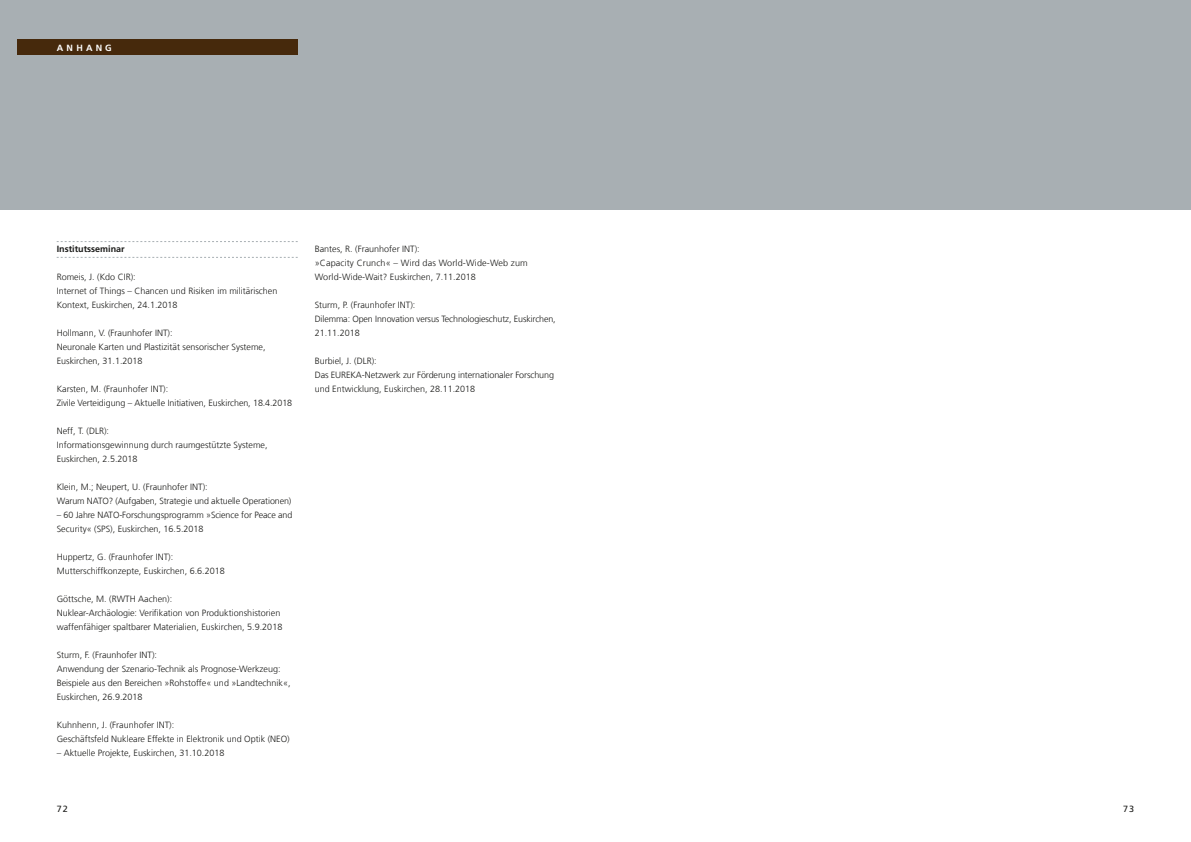
<style>
.page{position:relative;width:1191px;height:842px;background:#fff}
.page>*{position:absolute;margin:0;border:0;box-sizing:border-box;transform-origin:0 0}
._06_Copy_F-45_dt{font:300 9px/14px "Frutiger LT Com";color:#1a1a18}
._07_Zwischenüberschr{font:700 9px "Frutiger LT Com";color:#1a1a18}
._08_Kolumne{font:700 9px "Frutiger LT Com";letter-spacing:.35em;color:#fff}
._10_Pagina_rechts{font:9px "Frutiger LT Com";color:#1a1a18}
._09_Pagina_links{font:9px "Frutiger LT Com";color:#1a1a18}
</style>
<div class="page">
<div style="left:595px;top:0;width:596px;height:210px;background:#a8afb3"></div>
<div style="left:0;top:0;width:595px;height:210px;background:#a8afb3"></div>
<svg style="left:57px;top:241px;width:241px;height:1px"></svg>
<svg style="left:57px;top:257px;width:241px;height:1px"></svg>
<div style="left:17px;top:40px;width:281px;height:15px;background:#46290c"></div>
<p class="_08_Kolumne" style="left:57px;top:42px;width:57px">ANHANG</p>
<p class="_07_Zwischenüberschr" style="left:57px;top:244px;width:70px">Institutsseminar</p>
<p class="_06_Copy_F-45_dt" style="left:57px;top:270px;width:81px">Romeis, J. (Kdo CIR):</p>
<p class="_06_Copy_F-45_dt" style="left:57px;top:284px;width:222px">Internet of Things – Chancen und Risiken im militärischen<br>Kontext, Euskirchen, 24.1.2018</p>
<p class="_06_Copy_F-45_dt" style="left:57px;top:326px;width:117px">Hollmann, V. (Fraunhofer INT):</p>
<p class="_06_Copy_F-45_dt" style="left:57px;top:340px;width:210px">Neuronale Karten und Plastizität sensorischer Systeme,</p>
<p class="_06_Copy_F-45_dt" style="left:57px;top:354px;width:87px">Euskirchen, 31.1.2018</p>
<p class="_06_Copy_F-45_dt" style="left:57px;top:382px;width:113px">Karsten, M. (Fraunhofer INT):</p>
<p class="_06_Copy_F-45_dt" style="left:57px;top:396px;width:237px">Zivile Verteidigung – Aktuelle Initiativen, Euskirchen, 18.4.2018</p>
<p class="_06_Copy_F-45_dt" style="left:57px;top:424px;width:54px">Neff, T. (DLR):</p>
<p class="_06_Copy_F-45_dt" style="left:57px;top:438px;width:212px">Informationsgewinnung durch raumgestützte Systeme,</p>
<p class="_06_Copy_F-45_dt" style="left:57px;top:452px;width:82px">Euskirchen, 2.5.2018</p>
<p class="_06_Copy_F-45_dt" style="left:57px;top:480px;width:153px">Klein, M.; Neupert, U. (Fraunhofer INT):</p>
<p class="_06_Copy_F-45_dt" style="left:57px;top:494px;width:236px">Warum NATO? (Aufgaben, Strategie und aktuelle Operationen)</p>
<p class="_06_Copy_F-45_dt" style="left:57px;top:508px;width:237px">– 60 Jahre NATO-Forschungsprogramm »Science for Peace and<br>Security« (SPS), Euskirchen, 16.5.2018</p>
<p class="_06_Copy_F-45_dt" style="left:57px;top:550px;width:118px">Huppertz, G. (Fraunhofer INT):</p>
<p class="_06_Copy_F-45_dt" style="left:57px;top:564px;width:170px">Mutterschiffkonzepte, Euskirchen, 6.6.2018</p>
<p class="_06_Copy_F-45_dt" style="left:57px;top:592px;width:117px">Göttsche, M. (RWTH Aachen):</p>
<p class="_06_Copy_F-45_dt" style="left:57px;top:606px;width:227px">Nuklear-Archäologie: Verifikation von Produktionshistorien waffenfähiger spaltbarer Materialien, Euskirchen, 5.9.2018</p>
<p class="_06_Copy_F-45_dt" style="left:57px;top:648px;width:102px">Sturm, F. (Fraunhofer INT):</p>
<p class="_06_Copy_F-45_dt" style="left:57px;top:662px;width:235px">Anwendung der Szenario-Technik als Prognose-Werkzeug:<br>Beispiele aus den Bereichen »Rohstoffe« und »Landtechnik«,</p>
<p class="_06_Copy_F-45_dt" style="left:57px;top:690px;width:87px">Euskirchen, 26.9.2018</p>
<p class="_06_Copy_F-45_dt" style="left:57px;top:718px;width:119px">Kuhnhenn, J. (Fraunhofer INT):</p>
<p class="_06_Copy_F-45_dt" style="left:57px;top:732px;width:235px">Geschäftsfeld Nukleare Effekte in Elektronik und Optik (NEO)</p>
<p class="_06_Copy_F-45_dt" style="left:57px;top:746px;width:169px">– Aktuelle Projekte, Euskirchen, 31.10.2018</p>
<p class="_09_Pagina_links" style="left:57px;top:804px;width:13px">72</p>
<p class="_06_Copy_F-45_dt" style="left:315px;top:242px;width:107px">Bantes, R. (Fraunhofer INT):</p>
<p class="_06_Copy_F-45_dt" style="left:315px;top:256px;width:215px">»Capacity Crunch« – Wird das World-Wide-Web zum<br>World-Wide-Wait? Euskirchen, 7.11.2018</p>
<p class="_06_Copy_F-45_dt" style="left:315px;top:298px;width:102px">Sturm, P. (Fraunhofer INT):</p>
<p class="_06_Copy_F-45_dt" style="left:315px;top:312px;width:242px">Dilemma: Open Innovation versus Technologieschutz, Euskirchen,<br>21.11.2018</p>
<p class="_06_Copy_F-45_dt" style="left:315px;top:354px;width:64px">Burbiel, J. (DLR):</p>
<p class="_06_Copy_F-45_dt" style="left:315px;top:368px;width:241px">Das EUREKA-Netzwerk zur Förderung internationaler Forschung und Entwicklung, Euskirchen, 28.11.2018</p>
<p class="_10_Pagina_rechts" style="left:1123px;top:804px;width:13px">73</p>
</div>
